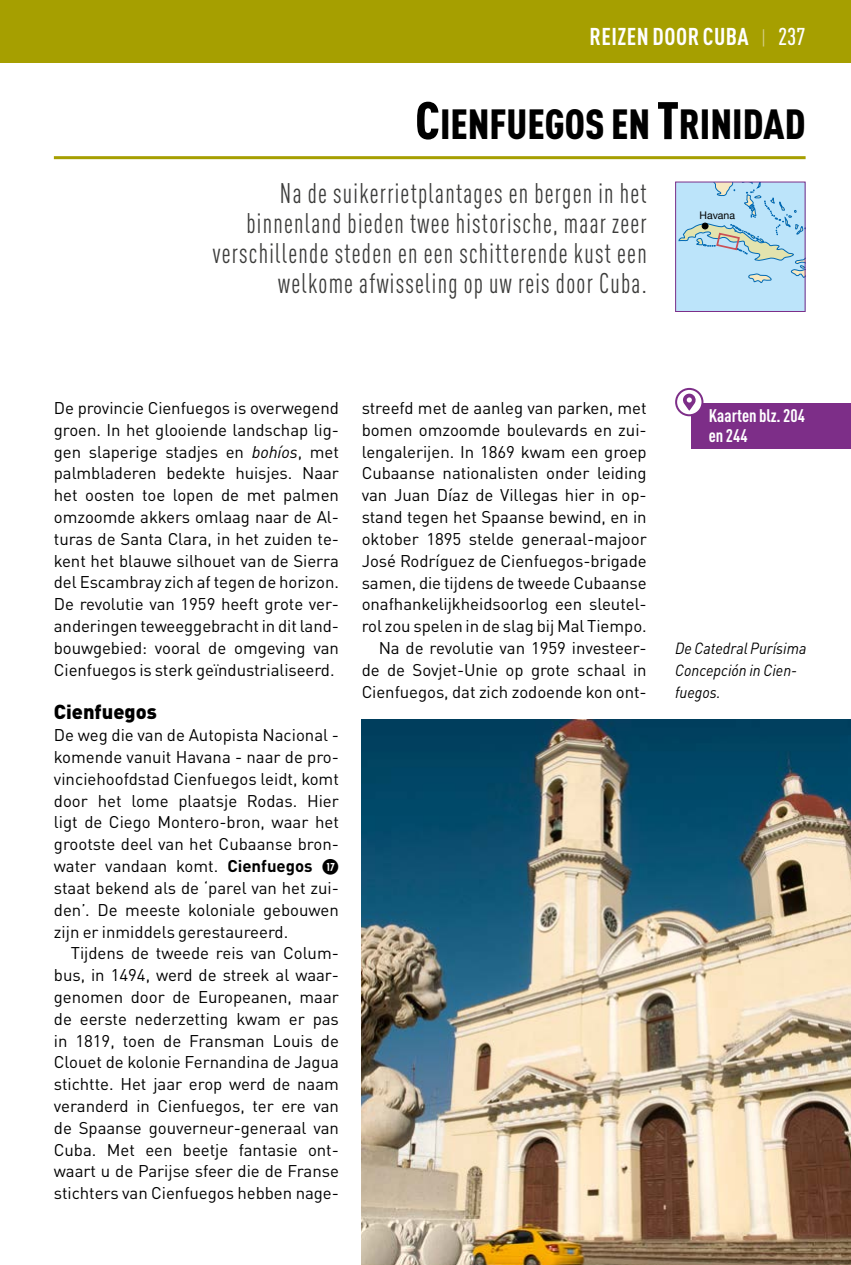
<style>
.page{position:relative;width:851px;height:1265px;background:#fff}
.page>*{position:absolute;margin:0;border:0;box-sizing:border-box;transform-origin:0 0}
.t1{font:41.6px "DIN Pro Condensed Black SC800";color:#000}
.t2{font:condensed 28px/30px "DIN Pro";letter-spacing:.05em;color:#3c3c3b;text-align:right;scale:.9 1}
.t3{font:700 condensed 24px "DIN Pro";letter-spacing:.02em;color:#fff}
.t4{font:900 20px "DIN Pro";color:#000}
.t5{font:700 condensed 18px/20px "DIN Pro";color:#fff}
.t6{font:16.8px/21.8px "DIN Pro";letter-spacing:-.005em;color:#000;text-align:justify}
.t7{font:italic 16px/21.8px "DIN Pro";color:#000;scale:.92 1}
.t8{font:10.4px "Helvetica Neue LT Pro";color:#000}
.s1{font-weight:400;font-size:20px;color:#d4ce86}
.s2{font-weight:500}
.s3{font-size:52px}
.s4{font-style:italic}
.s5{font-weight:700}
.s6{font-family:"Apamapref TD"}
</style>
<div class="page">
<div style="left:691px;top:403px;width:159px;height:45px;background:#7d2e88"></div>
<hr style="left:54px;top:156px;width:751px;height:3px;background:#a69f00">
<div style="left:0;top:0;width:850px;height:62px;background:#a69f00"></div>
<svg style="left:676px;top:389px;width:26px;height:26px"></svg>
<div style="left:675px;top:388px;width:28px;height:28px;border:2px solid #7d2e88;border-radius:50%"></div>
<svg style="left:682px;top:393px;width:15px;height:17px"></svg>
<svg style="left:677px;top:183px;width:126px;height:127px;background:#b5dcee"></svg>
<div style="left:675px;top:181px;width:130px;height:131px;border:1px solid #7d2e88"></div>
<img style="left:361px;top:719px;width:489px;height:545px">
<h3 class="t3" style="left:589px;top:19px;width:217px">REIZEN DOOR CUBA <span class="s1">|</span> <span class="s2">237</span></h3>
<h3 class="t3" style="left:683px;top:19px;width:67px">PLACES</h3>
<h1 class="t1" style="left:415px;top:92px;width:391px"><span class="s3">C</span>IENFUEGOS EN <span class="s3">T</span>RINIDAD</h1>
<h2 class="t2" style="left:213px;top:176px;width:483px">Na de suikerrietplantages en bergen in het binnenland bieden twee historische, maar zeer verschillende steden en een schitterende kust een welkome afwisseling op uw reis door Cuba.</h2>
<p class="t8" style="left:699px;top:208px;width:37px">Havana</p>
<p class="t6" style="left:54px;top:395px;width:286px">De provincie Cienfuegos is overwegend groen. In het glooiende landschap lig&shy;gen slaperige stadjes en <span class="s4">bohíos</span>, met palmbladeren bedekte huisjes. Naar het oosten toe lopen de met palmen omzoomde akkers omlaag naar de Al&shy;turas de Santa Clara, in het zuiden te&shy;kent het blauwe silhouet van de Sierra del Escambray zich af tegen de horizon.<br>De revolutie van 1959 heeft grote ver&shy;anderingen teweeggebracht in dit land&shy;bouwgebied: vooral de omgeving van Cienfuegos is sterk geïndustrialiseerd.</p>
<p class="t4" style="left:54px;top:695px;width:104px">Cienfuegos</p>
<p class="t6" style="left:54px;top:722px;width:286px">De weg die van de Autopista Nacional - komende vanuit Havana - naar de pro&shy;vinciehoofdstad Cienfuegos leidt, komt door het lome plaatsje Rodas. Hier ligt de Ciego Montero-bron, waar het grootste deel van het Cubaanse bron&shy;water vandaan komt. <span class="s5">Cienfuegos</span> <span class="s6">&amp; </span>staat bekend als de ‘parel van het zui&shy;den’. De meeste koloniale gebouwen zijn er inmiddels gerestaureerd.</p>
<p class="t6" style="left:54px;top:940px;width:286px;text-indent:17px">Tijdens de tweede reis van Colum&shy;bus, in 1494, werd de streek al waar&shy;genomen door de Europeanen, maar de eerste nederzetting kwam er pas in 1819, toen de Fransman Louis de Clouet de kolonie Fernandina de Jagua stichtte. Het jaar erop werd de naam veranderd in Cienfuegos, ter ere van de Spaanse gouverneur-generaal van Cuba. Met een beetje fantasie ont&shy;waart u de Parijse sfeer die de Franse stichters van Cienfuegos hebben nage-</p>
<p class="t6" style="left:361px;top:395px;width:286px;text-align:right">streefd met de aanleg van parken, met bomen omzoomde boulevards en zui&shy;lengalerijen. In 1869 kwam een groep Cubaanse nationalisten onder leiding van Juan Díaz de Villegas hier in op&shy;stand tegen het Spaanse bewind, en in oktober 1895 stelde generaal-majoor José Rodríguez de Cienfuegos-brigade samen, die tijdens de tweede Cubaanse onafhankelijkheidsoorlog een sleutel&shy;rol zou spelen in de slag bij Mal Tiempo.<br>Na de revolutie van 1959 investeer&shy;de de Sovjet-Unie op grote schaal in Cienfuegos, dat zich zodoende kon ont-</p>
<p class="t5" style="left:708px;top:404px;width:97px">Kaarten blz. 204 en 244</p>
<p class="t7" style="left:675px;top:635px;width:144px">De Catedral Purísima<br>Concepción in Cien&shy;fuegos.</p>
</div>
